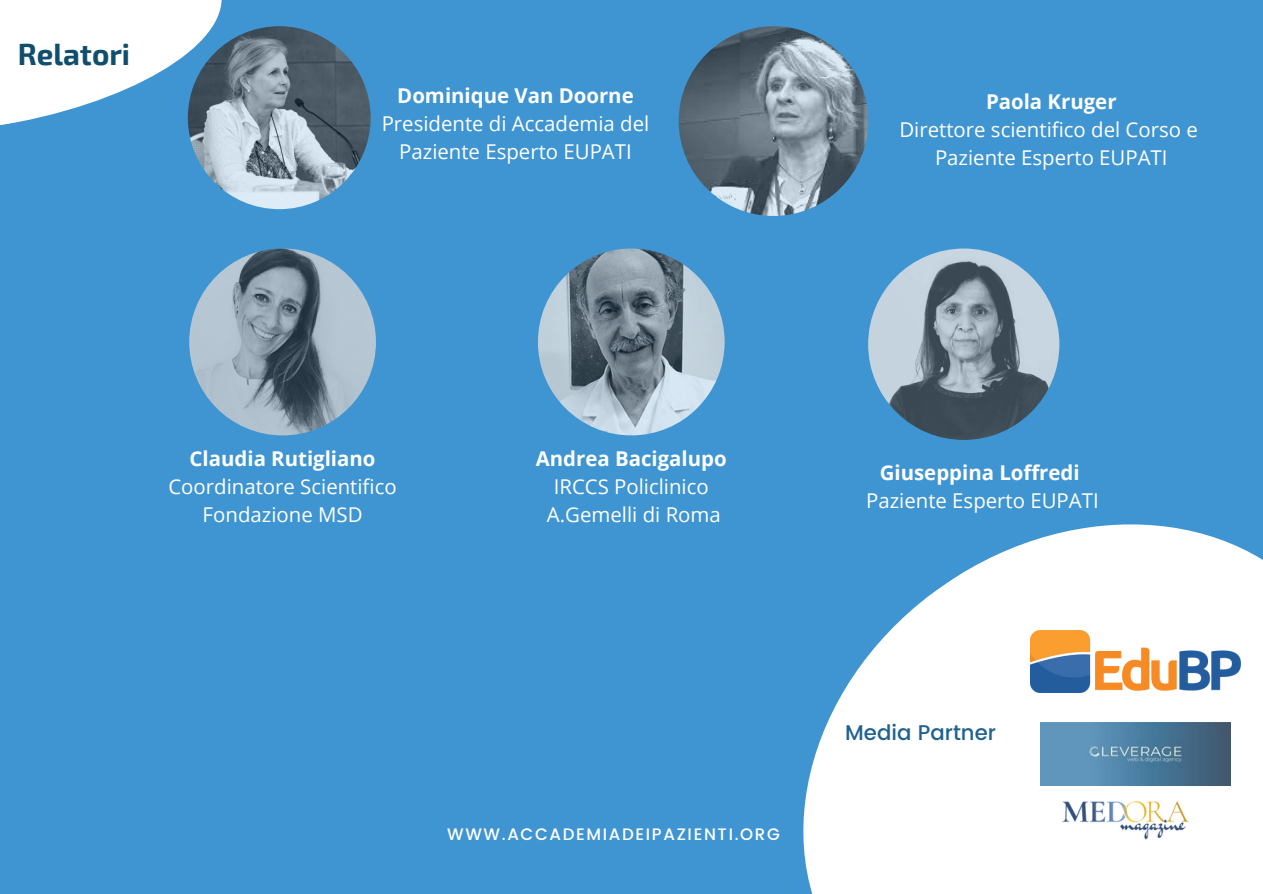
<style>
.page{position:relative;width:1263px;height:894px;background:#fff}
.page>*{position:absolute;margin:0;border:0;box-sizing:border-box;transform-origin:0 0}
.t1{font:700 29.55px "Exo 2";color:#0f4f6d}
.t2{font:500 21.3px "Poppins";color:#1f628e}
.t3{font:20.4px/28px "Open Sans";color:#fff;text-align:center}
.t4{font:700 20.4px "Open Sans";color:#fff}
.t5{font:500 16.65px "Poppins";letter-spacing:.1em;color:#fff}
</style>
<div class="page">
<div style="left:0;top:0;width:1263px;height:893px;background:#3f95d1"></div>
<img style="left:538px;top:248px;width:187px;height:187px;border-radius:50%">
<img style="left:868px;top:248px;width:191px;height:192px;border-radius:50%">
<svg style="left:0;top:0;width:232px;height:163px"></svg>
<img style="left:679px;top:26px;width:189px;height:190px;border-radius:50%">
<img style="left:188px;top:26px;width:183px;height:183px;border-radius:50%">
<svg style="left:803px;top:418px;width:460px;height:475px;fill:#fff"></svg>
<img style="left:1030px;top:630px;width:211px;height:62px">
<img style="left:1052px;top:785px;width:140px;height:108px">
<img style="left:1041px;top:722px;width:190px;height:63px">
<img style="left:189px;top:248px;width:187px;height:187px;border-radius:50%">
<h1 class="t1" style="left:18px;top:35px;width:114px">Relatori</h1>
<p class="t4" style="left:397px;top:81px;width:238px">Dominique Van Doorne</p>
<p class="t3" style="left:382px;top:109px;width:269px">Presidente di Accademia del<br>Paziente Esperto EUPATI</p>
<p class="t4" style="left:986px;top:87px;width:132px">Paola Kruger</p>
<p class="t3" style="left:899px;top:115px;width:300px">Direttore scientifico del Corso e<br>Paziente Esperto EUPATI</p>
<p class="t4" style="left:190px;top:444px;width:187px">Claudia Rutigliano</p>
<p class="t3" style="left:168px;top:472px;width:230px">Coordinatore Scientifico<br>Fondazione MSD</p>
<p class="t4" style="left:536px;top:444px;width:192px">Andrea Bacigalupo</p>
<p class="t3" style="left:547px;top:472px;width:175px">IRCCS Policlinico<br>A.Gemelli di Roma</p>
<p class="t4" style="left:880px;top:458px;width:201px">Giuseppina Loffredi</p>
<p class="t3" style="left:866px;top:486px;width:234px">Paziente Esperto EUPATI</p>
<p class="t5" style="left:447px;top:824px;width:334px">WWW.ACCADEMIADEIPAZIENTI.ORG</p>
<p class="t2" style="left:845px;top:720px;width:152px">Media Partner</p>
</div>
